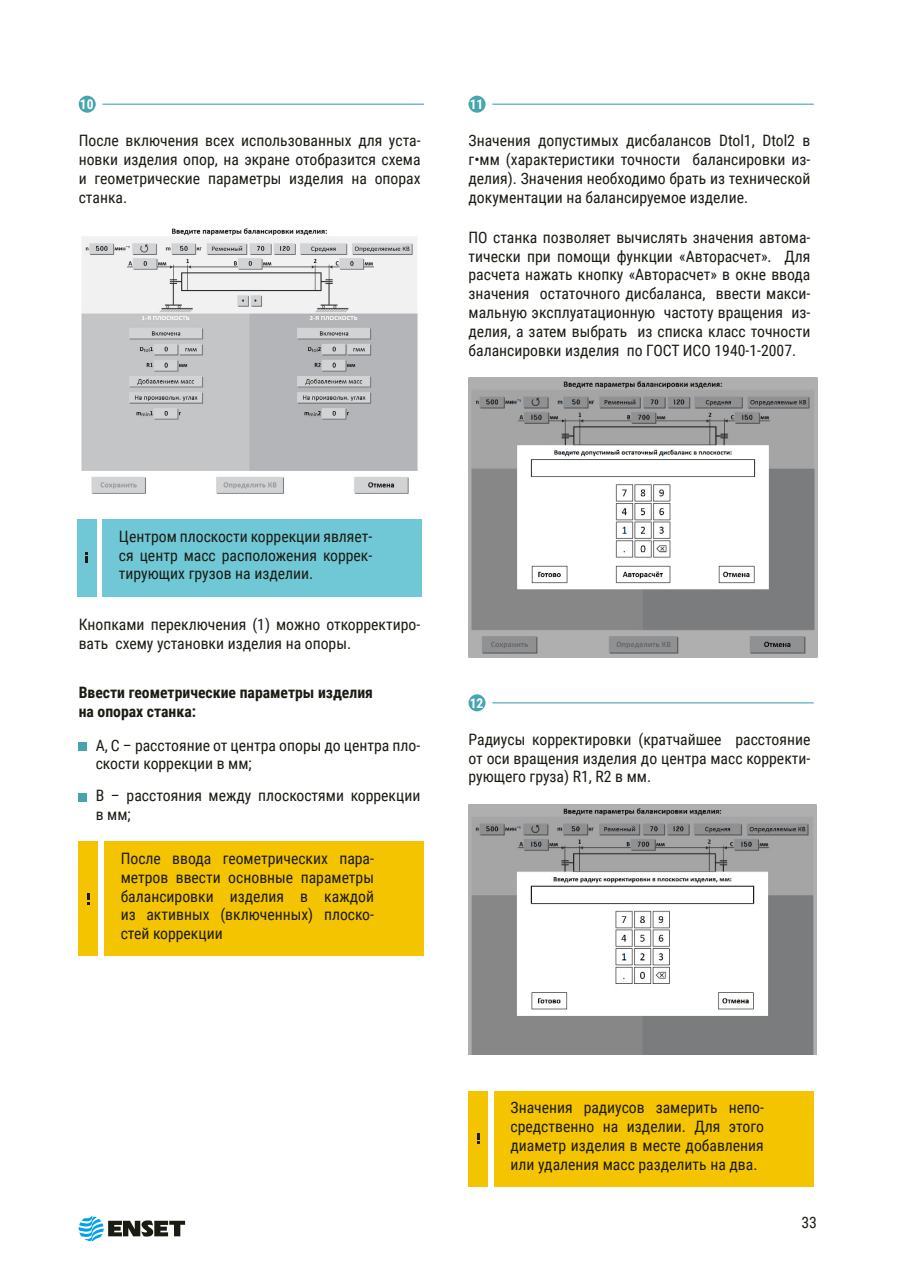
<style>
.page{position:relative;width:902px;height:1280px;background:#fff}
.page>*{position:absolute;margin:0;border:0;box-sizing:border-box;transform-origin:0 0}
.t1{font:15.75px/18.9px "Roboto Condensed";color:#1a1b13;text-align:justify}
.t2{font:700 15.75px/18.9px "Roboto Condensed";color:#1a1b13}
.t3{font:700 13.5px "Roboto Condensed";color:#fff}
</style>
<div class="page">
<svg style="left:79px;top:1216px;width:106px;height:25px"></svg>
<hr style="left:102px;top:104px;width:322px;height:1px;background:#47a5ae">
<div style="left:79px;top:96px;width:17px;height:17px;background:#47a5ae;border-radius:50%"></div>
<img style="left:81px;top:228px;width:337px;height:266px">
<div style="left:102px;top:519px;width:320px;height:77px;background:#70c8d7"></div>
<div style="left:77px;top:519px;width:19px;height:77px;background:#70c8d7"></div>
<svg style="left:85px;top:552px;width:3px;height:11px"></svg>
<hr style="left:492px;top:104px;width:321px;height:1px;background:#47a5ae">
<div style="left:468px;top:96px;width:17px;height:17px;background:#47a5ae;border-radius:50%"></div>
<div style="left:79px;top:742px;width:8px;height:9px;background:#47a3ad"></div>
<div style="left:79px;top:793px;width:8px;height:8px;background:#47a3ad"></div>
<div style="left:104px;top:841px;width:320px;height:115px;background:#f4c400"></div>
<div style="left:494px;top:1091px;width:319px;height:95px;background:#f4c400"></div>
<div style="left:79px;top:841px;width:19px;height:115px;background:#f4c400"></div>
<div style="left:468px;top:1091px;width:19px;height:95px;background:#f4c400"></div>
<svg style="left:87px;top:893px;width:2px;height:11px"></svg>
<svg style="left:477px;top:1133px;width:2px;height:11px"></svg>
<img style="left:468px;top:377px;width:349px;height:280px">
<hr style="left:492px;top:702px;width:321px;height:1px;background:#47a5ae">
<div style="left:468px;top:694px;width:17px;height:17px;background:#47a5ae;border-radius:50%"></div>
<img style="left:468px;top:804px;width:348px;height:251px">
<p class="t3" style="left:80px;top:95px;width:15px">10</p>
<p class="t1" style="left:79px;top:130px;width:343px">После включения всех использованных для уста&shy;новки изделия опор, на экране отобразится схема и геометрические параметры изделия на опорах станка.</p>
<p class="t3" style="left:470px;top:95px;width:15px">11</p>
<p class="t1" style="left:468px;top:130px;width:343px">Значения допустимых дисбалансов Dtol1, Dtol2 в г•мм (характеристики точности балансировки из&shy;делия). Значения необходимо брать из технической документации на балансируемое изделие.</p>
<p class="t1" style="left:468px;top:227px;width:343px">ПО станка позволяет вычислять значения автома&shy;тически при помощи функции «Авторасчет». Для расчета нажать кнопку «Авторасчет» в окне ввода значения остаточного дисбаланса, ввести макси&shy;мальную эксплуатационную частоту вращения из&shy;делия, а затем выбрать из списка класс точности балансировки изделия по ГОСТ ИСО 1940-1-2007.</p>
<p class="t1" style="left:119px;top:526px;width:255px">Центром плоскости коррекции являет&shy;ся центр масс расположения коррек&shy;тирующих грузов на изделии.</p>
<p class="t1" style="left:79px;top:614px;width:343px">Кнопками переключения (1) можно откорректиро&shy;вать схему установки изделия на опоры.</p>
<p class="t2" style="left:79px;top:683px;width:296px">Ввести геометрические параметры изделия на опорах станка:</p>
<p class="t1" style="left:96px;top:735px;width:326px">А, С – расстояние от центра опоры до центра пло&shy;скости коррекции в мм;</p>
<p class="t1" style="left:96px;top:785px;width:326px">В – расстояния между плоскостями коррекции в мм;</p>
<p class="t1" style="left:121px;top:848px;width:255px">После ввода геометрических пара&shy;метров ввести основные параметры балансировки изделия в каждой из активных (включенных) плоско&shy;стей коррекции</p>
<p class="t3" style="left:470px;top:693px;width:15px">12</p>
<p class="t1" style="left:468px;top:729px;width:343px">Радиусы корректировки (кратчайшее расстояние от оси вращения изделия до центра масс корректи&shy;рующего груза) R1, R2 в мм.</p>
<p class="t1" style="left:510px;top:1097px;width:255px">Значения радиусов замерить непо&shy;средственно на изделии. Для этого диаметр изделия в месте добавления или удаления масс разделить на два.</p>
<p class="t1" style="left:801px;top:1212px;width:17px">33</p>
</div>
